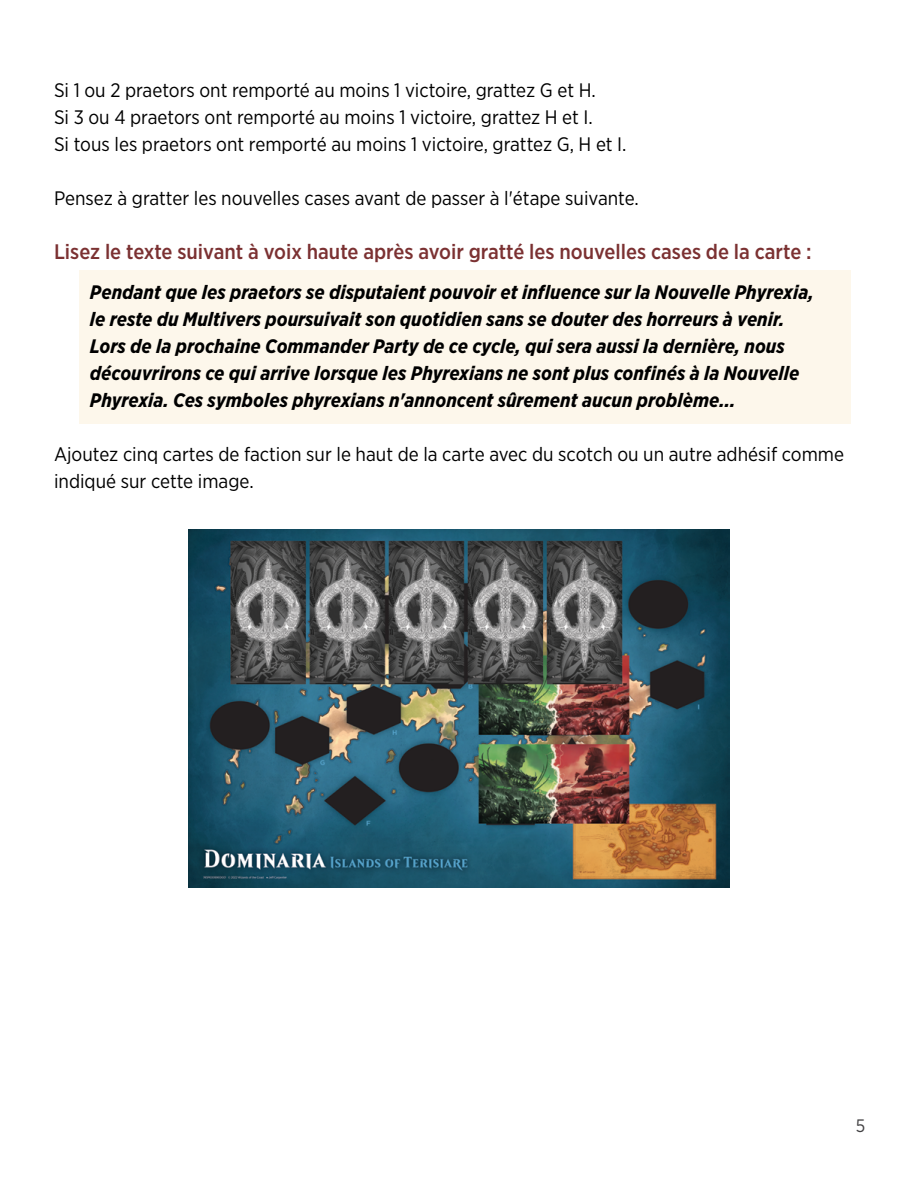
<style>
.page{position:relative;width:918px;height:1188px;background:#fff}
.page>*{position:absolute;margin:0;border:0;box-sizing:border-box;transform-origin:0 0}
.t1{font:500 21px "Gotham Narrow";color:#7b3132}
.t2{font:italic 700 19.5px/27px "Gotham Narrow";color:#000}
.t3{font:19.5px/27px "Gotham Narrow";color:#000}
.t4{font:18px "Gotham Narrow";color:#414042}
</style>
<div class="page">
<div style="left:79px;top:271px;width:772px;height:153px;background:#fdf7eb"></div>
<img style="left:188px;top:529px;width:542px;height:359px">
<p class="t3" style="left:54px;top:76px;width:574px">Si 1 ou 2 praetors ont remporté au moins 1 victoire, grattez G et H.<br>Si 3 ou 4 praetors ont remporté au moins 1 victoire, grattez H et I.<br>Si tous les praetors ont remporté au moins 1 victoire, grattez G, H et I.</p>
<p class="t3" style="left:54px;top:184px;width:587px">Pensez à gratter les nouvelles cases avant de passer à l'étape suivante.</p>
<p class="t1" style="left:54px;top:238px;width:759px">Lisez le texte suivant à voix haute après avoir gratté les nouvelles cases de la carte :</p>
<p class="t2" style="left:90px;top:279px;width:725px">Pendant que les praetors se disputaient pouvoir et influence sur la Nouvelle Phyrexia, le reste du Multivers poursuivait son quotidien sans se douter des horreurs à venir.<br>Lors de la prochaine Commander Party de ce cycle, qui sera aussi la dernière, nous découvrirons ce qui arrive lorsque les Phyrexians ne sont plus confinés à la Nouvelle Phyrexia. Ces symboles phyrexians n'annoncent sûrement aucun problème...</p>
<p class="t3" style="left:54px;top:440px;width:792px">Ajoutez cinq cartes de faction sur le haut de la carte avec du scotch ou un autre adhésif comme indiqué sur cette image.</p>
<p class="t4" style="left:856px;top:1114px;width:11px">5</p>
</div>
